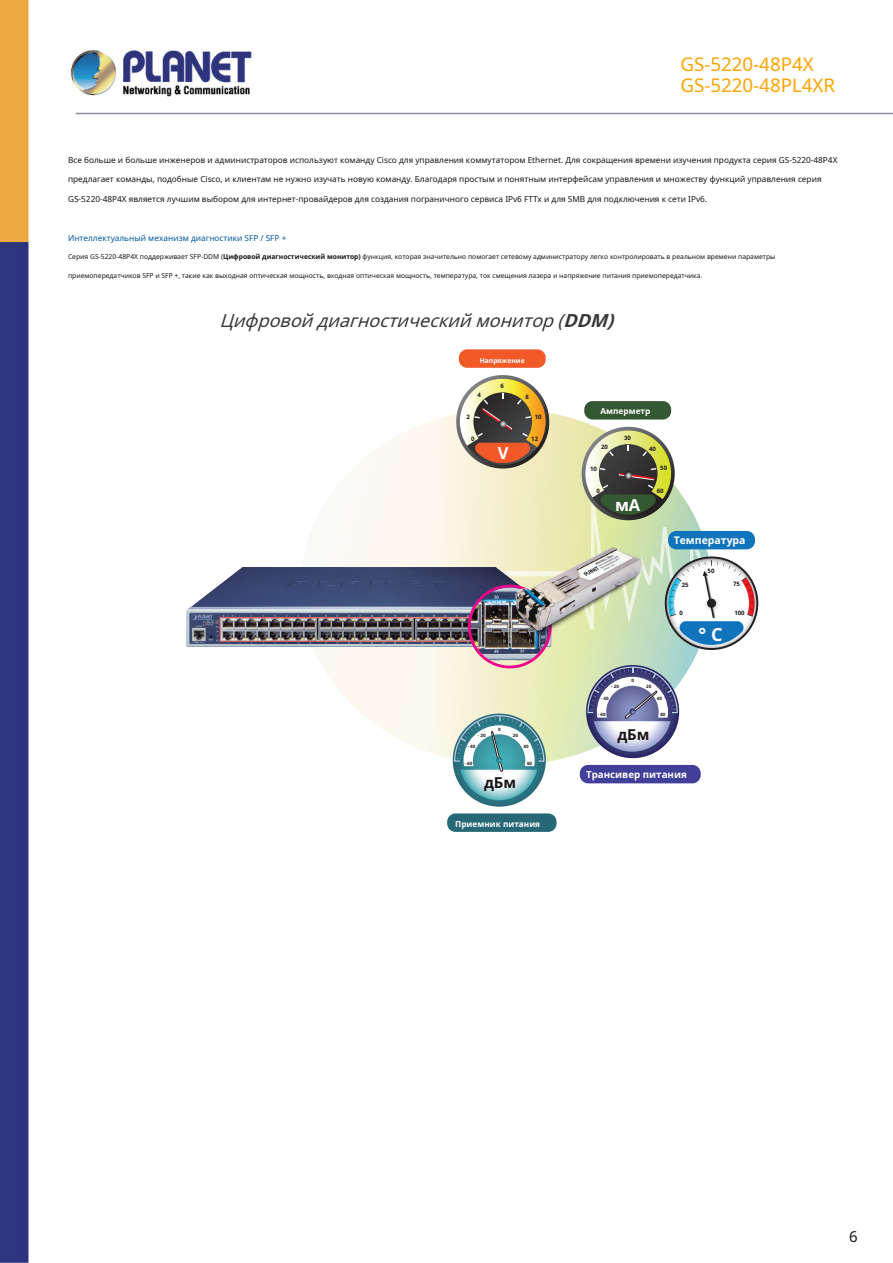
<style>
.page{position:relative;width:893px;height:1263px;background:#fff}
.page>*{position:absolute;margin:0;border:0;box-sizing:border-box;transform-origin:0 0}
.t1{font:18.75px/21.6px "Noto Sans";color:#fca400}
.t2{font:italic 18px "Noto Sans";color:#383837}
.t3{font:700 18px "Noto Sans";color:#fff}
.t4{font:700 16.5px "Noto Sans";color:#fff}
.t5{font:700 15px "Noto Sans";color:#171615}
.t6{font:15px "Noto Sans";color:#171615}
.t7{font:700 10.5px "Noto Sans";color:#fff}
.t8{font:700 9.75px "Noto Sans";color:#fff}
.t9{font:8.25px "Noto Sans";color:#171615}
.t10{font:8.25px "Noto Sans";color:#005aa0}
.t11{font:700 8.25px "Noto Sans";color:#fff}
.t12{font:6.75px "Noto Sans";color:#171615}
.t13{font:700 6.75px "Noto Sans";color:#fff}
.t14{font:700 6px "Noto Sans";color:#171615}
.t15{font:700 4.5px "Noto Sans";color:#171615}
.s1{font-weight:700}
</style>
<div class="page">
<img style="left:0;top:0;width:893px;height:1263px">
<div style="left:83px;top:298px;width:757px;height:542px;background:#fff"></div>
<svg style="left:324px;top:415px;width:126px;height:344px"></svg>
<img style="left:186px;top:550px;width:264px;height:119px">
<div style="left:459px;top:349px;width:87px;height:19px;background:#f15929;border-radius:8px"></div>
<div style="left:447px;top:813px;width:109px;height:19px;background:#276877;border-radius:8px"></div>
<svg style="left:453px;top:713px;width:93px;height:94px"></svg>
<svg style="left:450px;top:379px;width:308px;height:421px"></svg>
<img style="left:497px;top:544px;width:155px;height:98px">
<h1 class="t1" style="left:680px;top:53px;width:156px">GS-5220-48P4X<br>GS-5220-48PL4XR</h1>
<p class="t9" style="left:68px;top:154px;width:771px">Все больше и больше инженеров и администраторов используют команду Cisco для управления коммутатором Ethernet. Для сокращения времени изучения продукта серия GS-5220-48P4X</p>
<p class="t9" style="left:68px;top:173px;width:755px">предлагает команды, подобные Cisco, и клиентам не нужно изучать новую команду. Благодаря простым и понятным интерфейсам управления и множеству функций управления серия</p>
<p class="t9" style="left:68px;top:193px;width:641px">GS-5220-48P4X является лучшим выбором для интернет-провайдеров для создания пограничного сервиса IPv6 FTTx и для SMB для подключения к сети IPv6.</p>
<p class="t10" style="left:68px;top:233px;width:220px">Интеллектуальный механизм диагностики SFP / SFP +</p>
<p class="t12" style="left:68px;top:252px;width:709px">Серия GS-5220-48P4X поддерживает SFP-DDM (<span class="s1">Цифровой диагностический монитор)</span> функция, которая значительно помогает сетевому администратору легко контролировать в реальном времени параметры</p>
<p class="t12" style="left:68px;top:271px;width:636px">приемопередатчиков SFP и SFP +, такие как выходная оптическая мощность, входная оптическая мощность, температура, ток смещения лазера и напряжение питания приемопередатчика.</p>
<h2 class="t2" style="left:219px;top:307px;width:402px">Цифровойдиагностическиймонитор(<span class="s1">DDM)</span></h2>
<p class="t13" style="left:480px;top:355px;width:47px">Напряжение</p>
<p class="t14" style="left:501px;top:382px;width:5px">6</p>
<p class="t14" style="left:478px;top:391px;width:5px">4</p>
<p class="t14" style="left:526px;top:393px;width:5px">8</p>
<p class="t14" style="left:466px;top:412px;width:5px">2</p>
<p class="t14" style="left:535px;top:412px;width:8px">10</p>
<p class="t11" style="left:601px;top:406px;width:51px">Амперметр</p>
<p class="t14" style="left:471px;top:435px;width:5px">0</p>
<h3 class="t4" style="left:498px;top:441px;width:12px">V</h3>
<p class="t14" style="left:531px;top:435px;width:8px">12</p>
<p class="t14" style="left:624px;top:434px;width:8px">30</p>
<p class="t14" style="left:601px;top:442px;width:8px">20</p>
<p class="t14" style="left:649px;top:445px;width:8px">40</p>
<p class="t14" style="left:590px;top:464px;width:8px">10</p>
<p class="t14" style="left:660px;top:464px;width:8px">50</p>
<p class="t14" style="left:596px;top:486px;width:5px">0</p>
<h3 class="t4" style="left:615px;top:493px;width:27px">мА</h3>
<p class="t14" style="left:657px;top:486px;width:8px">60</p>
<p class="t7" style="left:674px;top:533px;width:73px">Температура</p>
<p class="t14" style="left:708px;top:567px;width:8px">50</p>
<p class="t14" style="left:682px;top:581px;width:8px">25</p>
<p class="t14" style="left:733px;top:580px;width:8px">75</p>
<p class="t14" style="left:680px;top:609px;width:5px">0</p>
<p class="t14" style="left:734px;top:609px;width:12px">100</p>
<h2 class="t3" style="left:699px;top:621px;width:25px">° C</h2>
<p class="t15" style="left:631px;top:677px;width:4px">0</p>
<p class="t15" style="left:611px;top:684px;width:9px">- 20</p>
<p class="t15" style="left:646px;top:684px;width:7px">20</p>
<p class="t15" style="left:601px;top:695px;width:9px">- 40</p>
<p class="t15" style="left:657px;top:695px;width:7px">40</p>
<p class="t15" style="left:598px;top:711px;width:9px">- 60</p>
<p class="t15" style="left:660px;top:711px;width:7px">60</p>
<p class="t15" style="left:498px;top:726px;width:4px">0</p>
<p class="t15" style="left:478px;top:732px;width:9px">- 20</p>
<p class="t15" style="left:513px;top:732px;width:7px">20</p>
<h3 class="t5" style="left:617px;top:723px;width:34px">дБм</h3>
<p class="t15" style="left:468px;top:744px;width:9px">- 40</p>
<p class="t15" style="left:524px;top:744px;width:7px">40</p>
<p class="t15" style="left:465px;top:760px;width:9px">- 60</p>
<p class="t15" style="left:527px;top:760px;width:7px">60</p>
<h3 class="t5" style="left:484px;top:772px;width:34px">дБм</h3>
<p class="t11" style="left:455px;top:818px;width:86px">Приемник питания</p>
<p class="t8" style="left:586px;top:768px;width:102px">Трансивер питания</p>
<h3 class="t6" style="left:849px;top:1225px;width:10px">6</h3>
</div>
